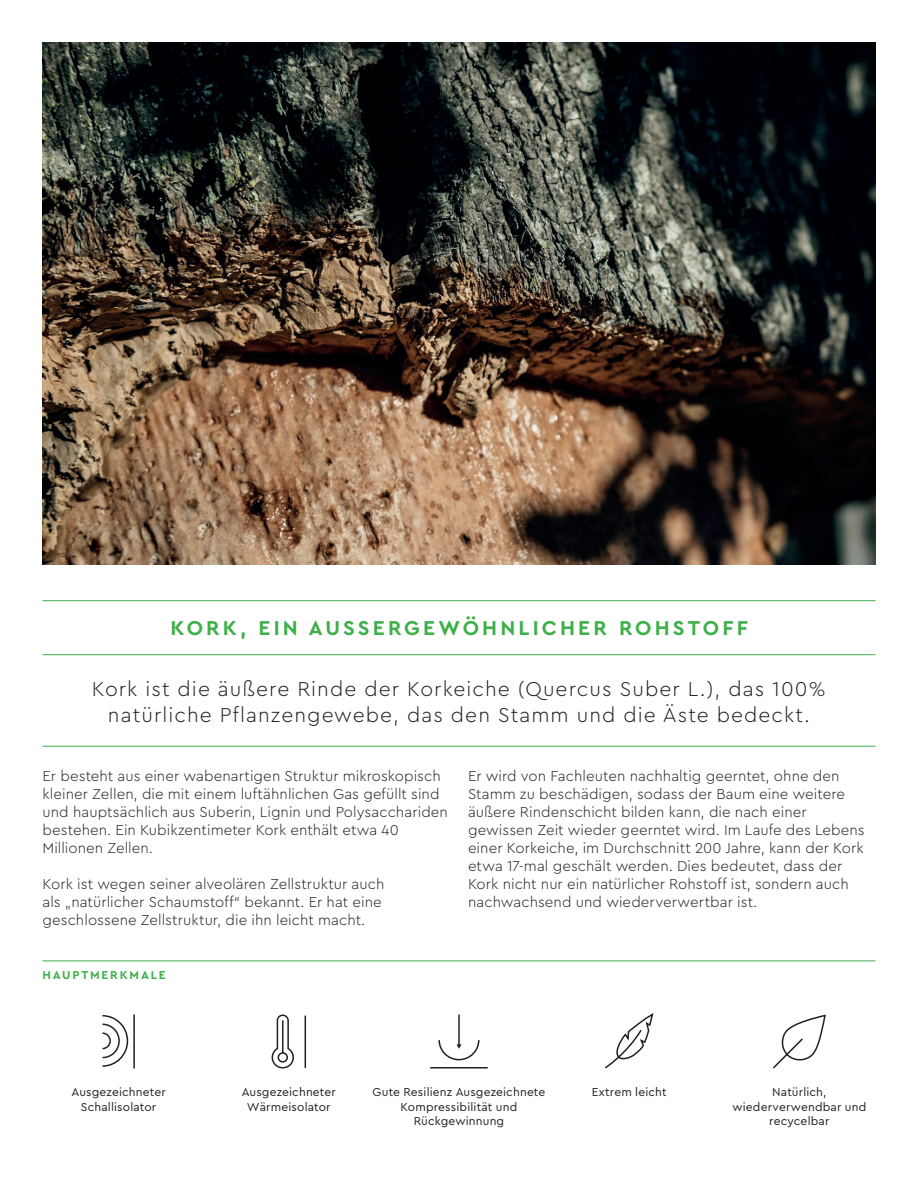
<style>
.page{position:relative;width:918px;height:1188px;background:#fff}
.page>*{position:absolute;margin:0;border:0;box-sizing:border-box;transform-origin:0 0}
.Cera_-_Títulos{font:300 21px/25.2px "Cera Pro";letter-spacing:.05em;color:#231f20;text-align:center}
.Cera_-_Títulos-2{font:700 21px "Cera Pro";letter-spacing:.15em;color:#3eaf49}
.Cera_-_Texto_bullets{font:300 15px/18px "Cera Pro";letter-spacing:.005em;color:#231f20}
.M_Legenda_icons_8_5p{font:12px/14.4px "Cera Pro";letter-spacing:.01em;color:#231f20;text-align:center}
.Cera_-_Títulos-3{font:700 12px "Cera Pro";letter-spacing:.15em;color:#3eaf49}
</style>
<div class="page">
<img style="left:43px;top:43px;width:832px;height:522px">
<hr style="left:43px;top:961px;width:832px;height:1px;background:#3eaf49">
<svg style="left:102px;top:1014px;width:33px;height:55px"></svg>
<svg style="left:271px;top:1014px;width:36px;height:55px"></svg>
<svg style="left:438px;top:1014px;width:42px;height:47px"></svg>
<hr style="left:430px;top:1067px;width:58px;height:2px;background:#231f20">
<svg style="left:773px;top:1014px;width:53px;height:55px"></svg>
<svg style="left:605px;top:1013px;width:49px;height:56px"></svg>
<hr style="left:43px;top:746px;width:832px;height:1px;background:#3eaf49">
<hr style="left:43px;top:600px;width:832px;height:1px;background:#3eaf49">
<hr style="left:43px;top:654px;width:832px;height:1px;background:#3eaf49">
<p class="Cera_-_Títulos-2" style="left:171px;top:614px;width:579px">KORK, EIN AUSSERGEWÖHNLICHER ROHSTOFF</p>
<p class="Cera_-_Títulos" style="left:92px;top:676px;width:736px">Kork ist die äußere Rinde der Korkeiche (Quercus Suber L.), das 100% natürliche Pflanzengewebe, das den Stamm und die Äste bedeckt.</p>
<p class="Cera_-_Texto_bullets" style="left:43px;top:766px;width:407px">Er besteht aus einer wabenartigen Struktur mikroskopisch kleiner Zellen, die mit einem luftähnlichen Gas gefüllt sind und hauptsächlich aus Suberin, Lignin und Polysacchariden bestehen. Ein Kubikzentimeter Kork enthält etwa 40<br>Millionen Zellen.</p>
<p class="Cera_-_Texto_bullets" style="left:43px;top:874px;width:344px">Kork ist wegen seiner alveolären Zellstruktur auch als „natürlicher Schaumstoff“ bekannt. Er hat eine geschlossene Zellstruktur, die ihn leicht macht.</p>
<p class="Cera_-_Títulos-3" style="left:43px;top:967px;width:125px">HAUPTMERKMALE</p>
<p class="Cera_-_Texto_bullets" style="left:468px;top:766px;width:398px">Er wird von Fachleuten nachhaltig geerntet, ohne den Stamm zu beschädigen, sodass der Baum eine weitere äußere Rindenschicht bilden kann, die nach einer gewissen Zeit wieder geerntet wird. Im Laufe des Lebens einer Korkeiche, im Durchschnitt 200 Jahre, kann der Kork etwa 17-mal geschält werden. Dies bedeutet, dass der Kork nicht nur ein natürlicher Rohstoff ist, sondern auch nachwachsend und wiederverwertbar ist.</p>
<p class="M_Legenda_icons_8_5p" style="left:71px;top:1084px;width:96px">Ausgezeichneter<br>Schallisolator</p>
<p class="M_Legenda_icons_8_5p" style="left:732px;top:1084px;width:135px">Natürlich, wiederverwendbar und recycelbar</p>
<p class="M_Legenda_icons_8_5p" style="left:242px;top:1084px;width:96px">Ausgezeichneter<br>Wärmeisolator</p>
<p class="M_Legenda_icons_8_5p" style="left:373px;top:1084px;width:174px">Gute Resilienz Ausgezeichnete<br>Kompressibilität und<br>Rückgewinnung</p>
<p class="M_Legenda_icons_8_5p" style="left:592px;top:1084px;width:77px">Extrem leicht</p>
</div>
